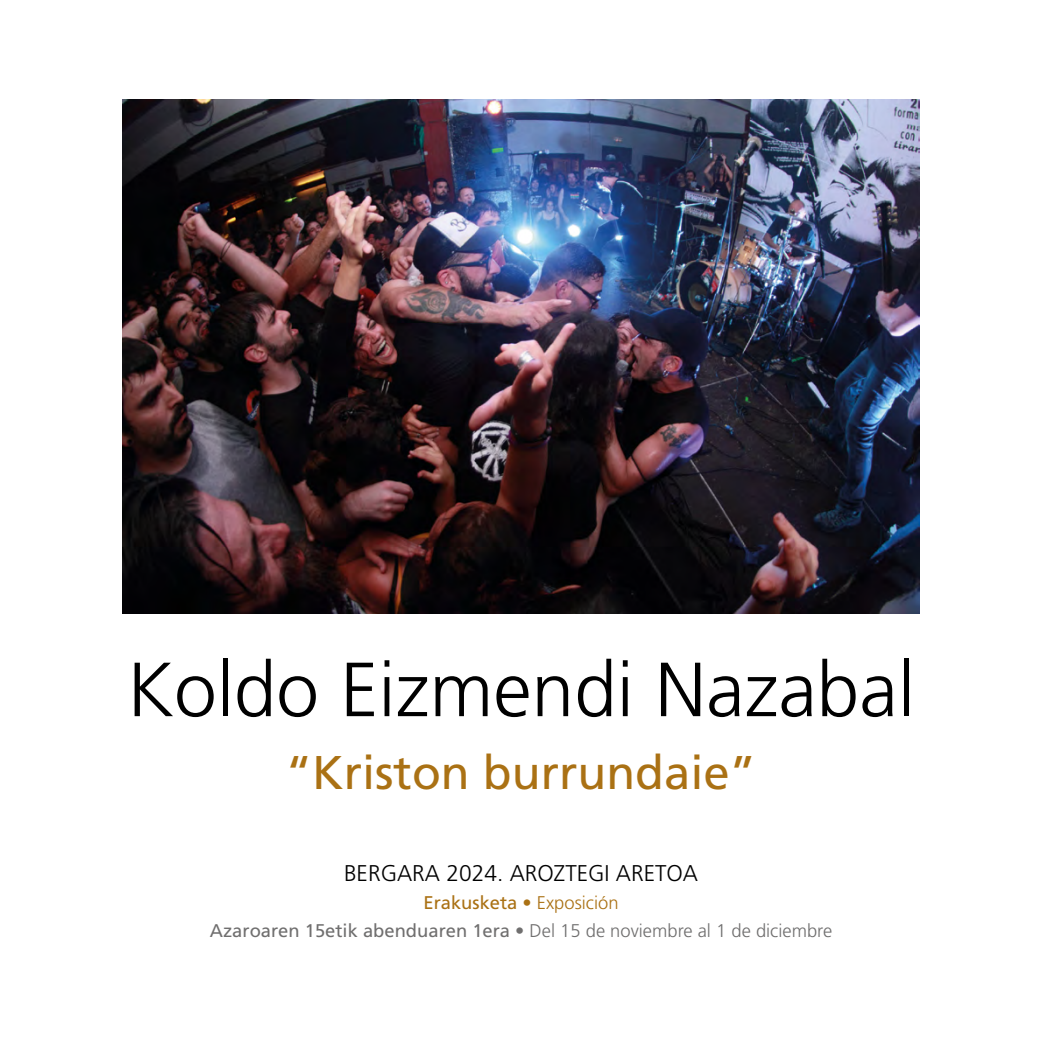
<style>
.page{position:relative;width:1042px;height:1042px;background:#fff}
.page>*{position:absolute;margin:0;border:0;box-sizing:border-box;transform-origin:0 0}
.t1{font:300 76.65px "Frutiger";color:#000}
.t2{font:47.25px "Frutiger";color:#aa7114}
.t3{font:300 22.75px "Frutiger";color:#000}
.t4{font:300 18.38px/28px "Frutiger";color:#706f6f;text-align:center}
.s1{font-weight:400;color:#aa7114}
.s2{color:#aa7114}
.s3{font-weight:400}
</style>
<div class="page">
<img style="left:122px;top:99px;width:797px;height:514px">
<h1 class="t1" style="left:127px;top:646px;width:789px">Koldo Eizmendi Nazabal</h1>
<h2 class="t2" style="left:286px;top:745px;width:471px">“Kriston burrundaie”</h2>
<p class="t3" style="left:344px;top:860px;width:356px">BERGARA 2024. AROZTEGI ARETOA</p>
<p class="t4" style="left:210px;top:889px;width:624px"><span class="s1">Erakusketa</span> <span class="s2">• Exposición<br></span><span class="s3">Azaroaren 15etik abenduaren 1era</span> • Del 15 de noviembre al 1 de diciembre</p>
</div>
